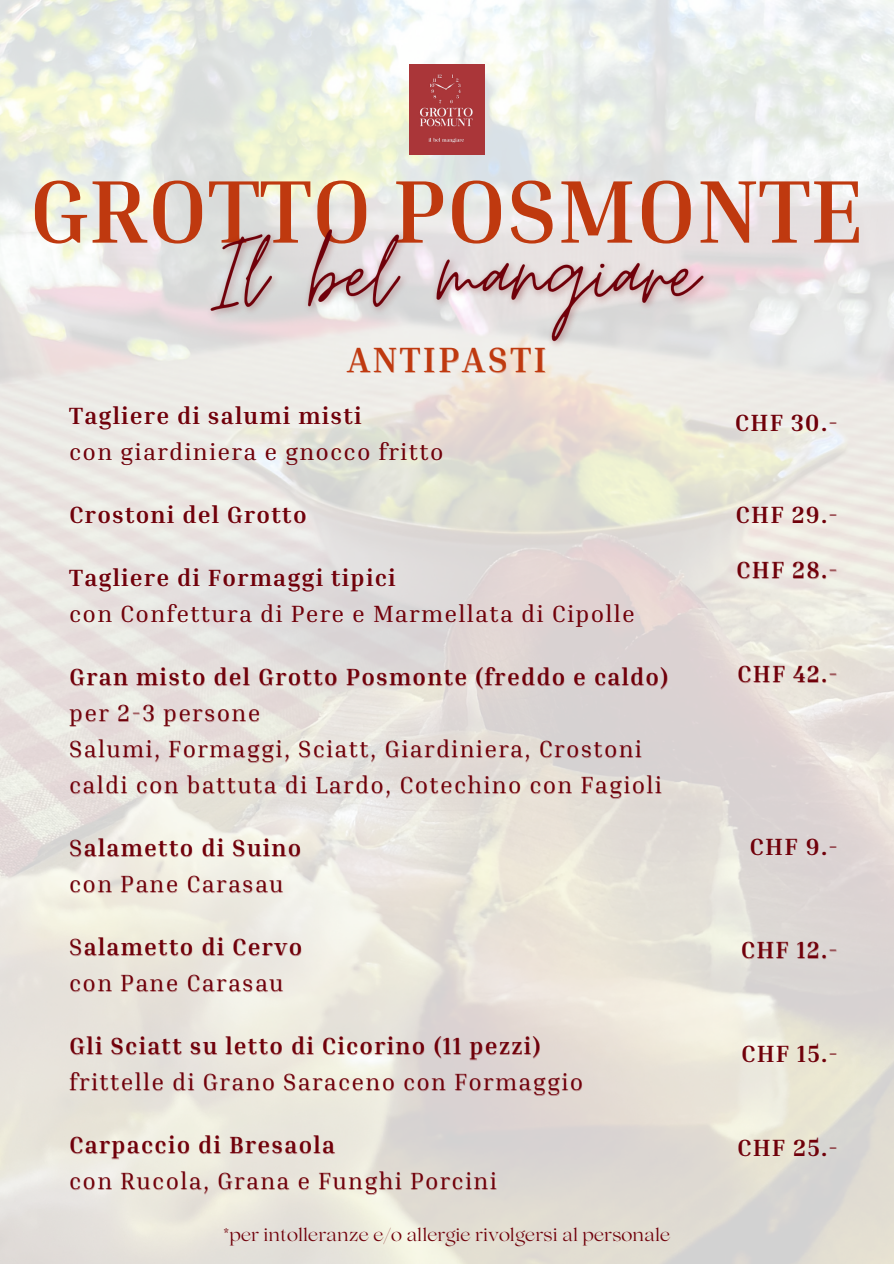
<style>
.page{position:relative;width:894px;height:1264px;background:#fff}
.page>*{position:absolute;margin:0;border:0;box-sizing:border-box;transform-origin:0 0}
.t1{font:700 90px "Inria Serif";color:#bf390f}
.t2{font:700 36px "Inria Serif";letter-spacing:.07em;color:#bf390f}
.t3{font:24px "Inria Serif";letter-spacing:.055em;color:#70000a}
.t4{font:700 24px "Inria Serif";letter-spacing:.055em;color:#70000a}
.t5{font:18px "Lovelace";color:#70000a}
.s1{font-weight:400;color:rgb(112 0 10/.4)}
</style>
<div class="page">
<img style="left:0;top:0;width:893px;height:1263px">
<img style="left:410px;top:65px;width:74px;height:90px">
<img style="left:198px;top:205px;width:519px;height:151px">
<p class="t1" style="left:29px;top:155px;width:836px">GROTTO POSMONTE</p>
<h2 class="t2" style="left:347px;top:337px;width:201px">ANTIPASTI</h2>
<p class="t4" style="left:69px;top:400px;width:294px">Tagliere di salumi misti</p>
<h2 class="t3" style="left:69px;top:436px;width:375px">con giardiniera e gnocco fritto</h2>
<h3 class="t4" style="left:69px;top:499px;width:239px">Crostoni del Grotto</h3>
<h6 class="t4" style="left:69px;top:562px;width:327px">Tagliere di Formaggi tipici</h6>
<h6 class="t3" style="left:69px;top:598px;width:567px">con Confettura di Pere e Marmellata di Cipolle</h6>
<h6 class="t4" style="left:69px;top:661px;width:600px">Gran misto del Grotto Posmonte (freddo e caldo)</h6>
<h6 class="t3" style="left:69px;top:697px;width:192px">per 2-3 persone</h6>
<h6 class="t3" style="left:69px;top:733px;width:574px">Salumi, Formaggi, Sciatt, Giardiniera, Crostoni</h6>
<h6 class="t3" style="left:69px;top:769px;width:594px">caldi con battuta di Lardo, Cotechino con Fagioli</h6>
<h4 class="t4" style="left:70px;top:832px;width:233px"><span class="s1">S</span>alametto di Suino</h4>
<h4 class="t3" style="left:69px;top:868px;width:216px">con Pane Carasau</h4>
<h4 class="t4" style="left:70px;top:931px;width:234px"><span class="s1">S</span>alametto di Cervo</h4>
<h4 class="t3" style="left:69px;top:967px;width:216px">con Pane Carasau</h4>
<h4 class="t4" style="left:69px;top:1030px;width:473px">Gli Sciatt su letto di Cicorino (11 pezzi)</h4>
<h4 class="t3" style="left:69px;top:1066px;width:515px">frittelle di Grano Saraceno con Formaggio</h4>
<h4 class="t4" style="left:69px;top:1129px;width:267px">Carpaccio di Bresaola</h4>
<p class="t3" style="left:69px;top:1165px;width:429px">con Rucola, Grana e Funghi Porcini</p>
<p class="t5" style="left:223px;top:1227px;width:448px">*per intolleranze e/o allergie rivolgersi al personale</p>
<p class="t4" style="left:734px;top:407px;width:104px">CHF 30.-</p>
<p class="t4" style="left:735px;top:499px;width:104px">CHF 29.-</p>
<p class="t4" style="left:736px;top:555px;width:103px">CHF 28.-</p>
<p class="t4" style="left:737px;top:658px;width:102px">CHF 42.-</p>
<p class="t4" style="left:749px;top:831px;width:90px">CHF 9.-</p>
<p class="t4" style="left:740px;top:934px;width:98px">CHF 12.-</p>
<p class="t4" style="left:741px;top:1038px;width:98px">CHF 15.-</p>
<p class="t4" style="left:737px;top:1132px;width:102px">CHF 25.-</p>
</div>
